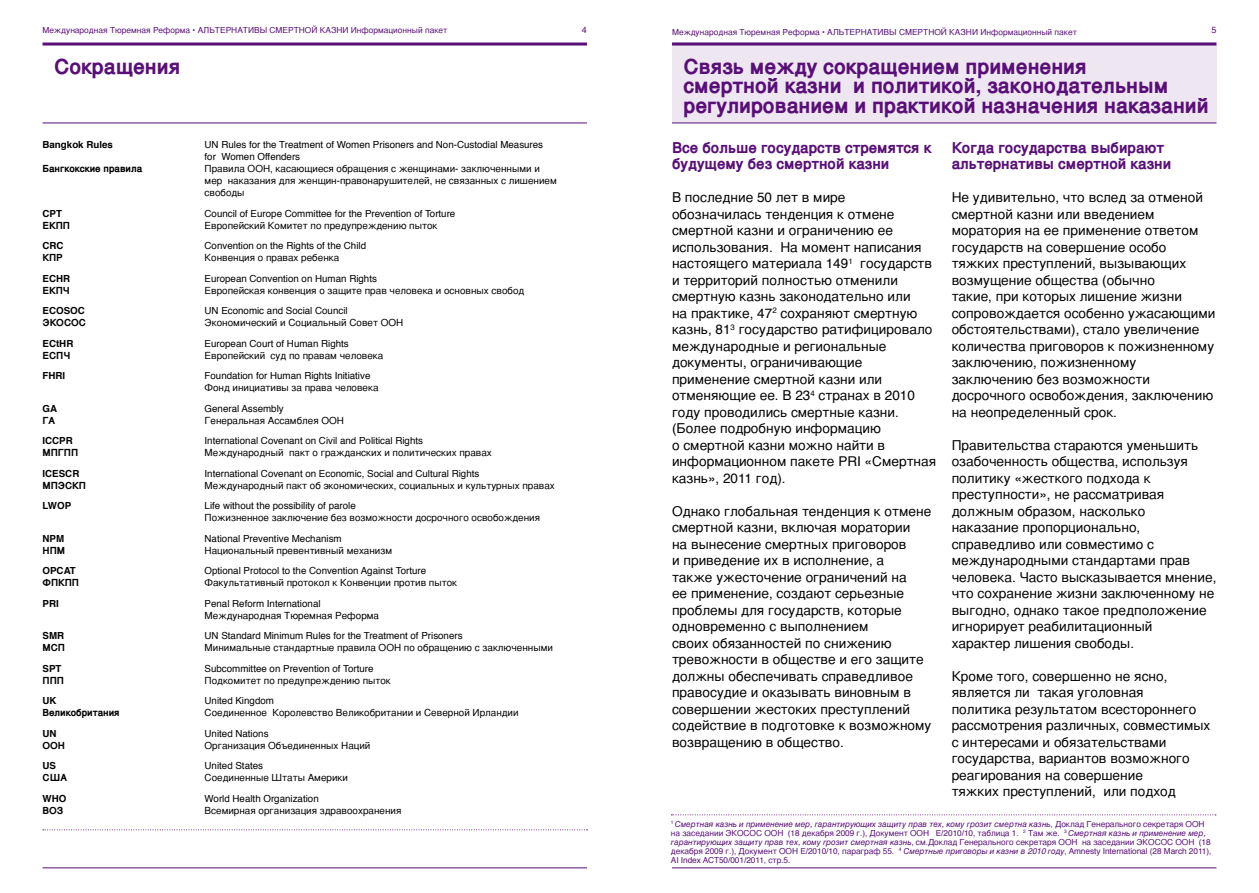
<style>
.page{position:relative;width:1259px;height:893px;background:#fff}
.page>*{position:absolute;margin:0;border:0;box-sizing:border-box;transform-origin:0 0}
.t1{font:700 21px/19.5px "Helvetica";color:#590f78}
.t2{font:700 15px/16.5px "Helvetica";color:#590f78}
.t3{font:13.5px/16.5px "Helvetica";color:#000}
.t4{font:9.75px/12px "Helvetica";color:#000}
.t5{font:700 9.75px "Helvetica";color:#000}
.t6{font:8.25px/9px "Helvetica";letter-spacing:-.005em;color:#590f78}
.s1{font-style:italic}
</style>
<div class="page">
<hr style="left:43px;top:867px;width:544px;height:1px;background:#590f78">
<hr style="left:43px;top:43px;width:544px;height:3px;background:#590f78">
<hr style="left:43px;top:123px;width:544px;height:1px;background:#590f78">
<hr style="left:672px;top:867px;width:544px;height:1px;background:#590f78">
<svg style="left:671px;top:814px;width:545px;height:1px"></svg>
<div style="left:672px;top:43px;width:544px;height:80px;background:#eee7f1"></div>
<hr style="left:672px;top:43px;width:544px;height:3px;background:#590f78">
<hr style="left:672px;top:123px;width:544px;height:1px;background:#590f78">
<svg style="left:43px;top:829px;width:544px;height:1px"></svg>
<p class="t6" style="left:43px;top:26px;width:406px">Международная Тюремная Реформа • АЛЬТЕРНАТИВЫ СМЕРТНОЙ КАЗНИ Информационный пакет</p>
<p class="t6" style="left:672px;top:27px;width:406px">Международная Тюремная Реформа • АЛЬТЕРНАТИВЫ СМЕРТНОЙ КАЗНИ Информационный пакет</p>
<h1 class="t1" style="left:54px;top:55px;width:128px">Сокращения</h1>
<p class="t5" style="left:43px;top:136px;width:72px">Bangkok Rules</p>
<p class="t4" style="left:205px;top:138px;width:340px">UN Rules for the Treatment of Women Prisoners and Non-Custodial Measures for Women Offenders</p>
<p class="t5" style="left:43px;top:160px;width:101px">Бангкокские правила</p>
<p class="t4" style="left:204px;top:162px;width:354px">Правила ООН, касающиеся обращения с женщинами- заключенными и мер наказания для женщин-правонарушителей, не связанных с лишением свободы</p>
<p class="t5" style="left:43px;top:204px;width:21px">CPT</p>
<p class="t4" style="left:205px;top:207px;width:252px">Council of Europe Committee for the Prevention of Torture</p>
<p class="t5" style="left:43px;top:216px;width:29px">ЕКПП</p>
<p class="t4" style="left:205px;top:219px;width:234px">Европейский Комитет по предупреждению пыток</p>
<p class="t5" style="left:43px;top:237px;width:23px">CRC</p>
<p class="t4" style="left:205px;top:239px;width:163px">Convention on the Rights of the Child</p>
<p class="t5" style="left:43px;top:249px;width:22px">КПР</p>
<p class="t4" style="left:205px;top:251px;width:136px">Конвенция о правах ребенка</p>
<p class="t5" style="left:43px;top:269px;width:29px">ECHR</p>
<p class="t4" style="left:205px;top:272px;width:174px">European Convention on Human Rights</p>
<p class="t5" style="left:43px;top:281px;width:29px">ЕКПЧ</p>
<p class="t4" style="left:205px;top:284px;width:321px">Европейская конвенция о защите прав человека и основных свобод</p>
<p class="t5" style="left:43px;top:302px;width:44px">ECOSOC</p>
<p class="t4" style="left:205px;top:304px;width:145px">UN Economic and Social Council</p>
<p class="t5" style="left:43px;top:314px;width:45px">ЭКОСОС</p>
<p class="t4" style="left:205px;top:316px;width:200px">Экономический и Социальный Совет ООН</p>
<p class="t5" style="left:43px;top:334px;width:32px">ECtHR</p>
<p class="t4" style="left:205px;top:337px;width:146px">European Court of Human Rights</p>
<p class="t5" style="left:43px;top:346px;width:29px">ЕСПЧ</p>
<p class="t4" style="left:205px;top:349px;width:180px">Европейский суд по правам человека</p>
<p class="t5" style="left:43px;top:367px;width:24px">FHRI</p>
<p class="t4" style="left:205px;top:369px;width:176px">Foundation for Human Rights Initiative<br>Фонд инициативы за права человека</p>
<p class="t5" style="left:43px;top:399px;width:16px">GA</p>
<p class="t4" style="left:205px;top:402px;width:81px">General Assembly</p>
<p class="t5" style="left:43px;top:411px;width:14px">ГА</p>
<p class="t4" style="left:205px;top:414px;width:141px">Генеральная Ассамблея ООН</p>
<p class="t5" style="left:43px;top:432px;width:32px">ICCPR</p>
<p class="t4" style="left:205px;top:434px;width:220px">International Covenant on Civil and Political Rights</p>
<p class="t5" style="left:43px;top:444px;width:37px">МПГПП</p>
<p class="t4" style="left:205px;top:446px;width:289px">Международный пакт о гражданских и политических правах</p>
<p class="t5" style="left:43px;top:464px;width:38px">ICESCR</p>
<p class="t4" style="left:205px;top:467px;width:276px">International Covenant on Economic, Social and Cultural Rights</p>
<p class="t5" style="left:43px;top:476px;width:45px">МПЭСКП</p>
<p class="t4" style="left:205px;top:479px;width:352px">Международный пакт об экономических, социальных и культурных правах</p>
<p class="t5" style="left:43px;top:497px;width:30px">LWOP</p>
<p class="t4" style="left:205px;top:499px;width:337px">Life without the possibility of parole<br>Пожизненное заключение без возможности досрочного освобождения</p>
<p class="t5" style="left:43px;top:529px;width:23px">NPM</p>
<p class="t4" style="left:205px;top:532px;width:139px">National Preventive Mechanism</p>
<p class="t5" style="left:43px;top:541px;width:24px">НПМ</p>
<p class="t4" style="left:205px;top:544px;width:189px">Национальный превентивный механизм</p>
<p class="t5" style="left:43px;top:562px;width:35px">OPCAT</p>
<p class="t4" style="left:205px;top:564px;width:223px">Optional Protocol to the Convention Against Torture</p>
<p class="t5" style="left:43px;top:574px;width:38px">ФПКПП</p>
<p class="t4" style="left:205px;top:576px;width:254px">Факультативный протокол к Конвенции против пыток</p>
<p class="t5" style="left:43px;top:594px;width:18px">PRI</p>
<p class="t4" style="left:205px;top:597px;width:176px">Penal Reform International<br>Международная Тюремная Реформа</p>
<p class="t5" style="left:43px;top:627px;width:23px">SMR</p>
<p class="t4" style="left:205px;top:629px;width:259px">UN Standard Minimum Rules for the Treatment of Prisoners</p>
<p class="t5" style="left:43px;top:639px;width:24px">МСП</p>
<p class="t4" style="left:205px;top:641px;width:350px">Минимальные стандартные правила ООН по обращению с заключенными</p>
<p class="t5" style="left:43px;top:659px;width:20px">SPT</p>
<p class="t4" style="left:205px;top:662px;width:170px">Subcommittee on Prevention of Torture</p>
<p class="t5" style="left:43px;top:671px;width:23px">ППП</p>
<p class="t4" style="left:205px;top:674px;width:188px">Подкомитет по предупреждению пыток</p>
<p class="t5" style="left:43px;top:692px;width:16px">UK</p>
<p class="t4" style="left:205px;top:694px;width:71px">United Kingdom</p>
<p class="t5" style="left:43px;top:704px;width:79px">Великобритания</p>
<p class="t4" style="left:205px;top:706px;width:315px">Соединенное Королевство Великобритании и Северной Ирландии</p>
<p class="t5" style="left:43px;top:724px;width:16px">UN</p>
<p class="t4" style="left:205px;top:727px;width:65px">United Nations</p>
<p class="t5" style="left:43px;top:736px;width:24px">ООН</p>
<p class="t4" style="left:205px;top:739px;width:167px">Организация Объединенных Наций</p>
<p class="t5" style="left:43px;top:757px;width:15px">US</p>
<p class="t4" style="left:205px;top:759px;width:60px">United States</p>
<p class="t5" style="left:43px;top:769px;width:26px">США</p>
<p class="t4" style="left:205px;top:771px;width:145px">Соединенные Штаты Америки</p>
<p class="t5" style="left:43px;top:789px;width:25px">WHO</p>
<p class="t4" style="left:205px;top:792px;width:116px">World Health Organization</p>
<p class="t5" style="left:43px;top:801px;width:22px">ВОЗ</p>
<p class="t4" style="left:205px;top:804px;width:198px">Всемирная организация здравоохранения</p>
<h1 class="t1" style="left:683px;top:55px;width:526px">Связь между сокращением применения<br>смертной казни и политикой, законодательным регулированием и практикой назначения наказаний</h1>
<p class="t2" style="left:951px;top:138px;width:221px">Когда государства выбирают альтернативы смертной казни</p>
<p class="t3" style="left:951px;top:189px;width:265px">Не удивительно, что вслед за отменой смертной казни или введением моратория на ее применение ответом государств на совершение особо тяжких преступлений, вызывающих возмущение общества (обычно<br>такие, при которых лишение жизни сопровождается особенно ужасающими обстоятельствами), стало увеличение количества приговоров к пожизненному заключению, пожизненному заключению без возможности досрочного освобождения, заключению на неопределенный срок.</p>
<p class="t3" style="left:951px;top:436px;width:266px">Правительства стараются уменьшить озабоченность общества, используя политику «жесткого подхода к преступности», не рассматривая должным образом, насколько<br>наказание пропорционально, справедливо или совместимо с международными стандартами прав человека. Часто высказывается мнение, что сохранение жизни заключенному не выгодно, однако такое предположение игнорирует реабилитационный<br>характер лишения свободы.</p>
<p class="t3" style="left:951px;top:667px;width:260px">Кроме того, совершенно не ясно, является ли такая уголовная<br>политика результатом всестороннего рассмотрения различных, совместимых с интересами и обязательствами государства, вариантов возможного реагирования на совершение<br>тяжких преступлений, или подход</p>
<p class="t6" style="left:671px;top:819px;width:542px"><sup>1</sup> <span class="s1">Смертная казнь и применение мер, гарантирующих защиту прав тех, кому грозит смертна казнь</span>, Доклад Генерального секретаря ООН на заседании ЭКОСОС ООН (18 декабря 2009 г.), Документ ООН E/2010/10, таблица 1. <sup>2</sup> Там же. <sup>3</sup> <span class="s1">Смертная казнь и применение мер, гарантирующих защиту прав тех, кому грозит смертная казнь</span>, см.Доклад Генерального секретаря ООН на заседании ЭКОСОС ООН (18 декабря 2009 г.), Документ ООН E/2010/10, параграф 55. <sup>4</sup> <span class="s1">Смертные приговоры и казни в 2010 году</span>, Amnesty International (28 March 2011), AI Index ACT50/001/2011, стр.5.</p>
<p class="t2" style="left:672px;top:138px;width:261px">Все больше государств стремятся к будущему без смертной казни</p>
<p class="t3" style="left:672px;top:189px;width:266px">В последние 50 лет в мире обозначилась тенденция к отмене смертной казни и ограничению ее использования. На момент написания настоящего материала 149<sup>1</sup> государств и территорий полностью отменили смертную казнь законодательно или<br>на практике, 47<sup>2</sup> сохраняют смертную казнь, 81<sup>3</sup> государство ратифицировало международные и региональные документы, ограничивающие применение смертной казни или отменяющие ее. В 23<sup>4</sup> странах в 2010 году проводились смертные казни. (Более подробную информацию<br>о смертной казни можно найти в информационном пакете PRI «Смертная казнь», 2011 год).</p>
<p class="t3" style="left:672px;top:502px;width:261px">Однако глобальная тенденция к отмене смертной казни, включая моратории<br>на вынесение смертных приговоров<br>и приведение их в исполнение, а<br>также ужесточение ограничений на<br>ее применение, создают серьезные проблемы для государств, которые одновременно с выполнением<br>своих обязанностей по снижению тревожности в обществе и его защите должны обеспечивать справедливое правосудие и оказывать виновным в совершении жестоких преступлений содействие в подготовке к возможному возвращению в общество.</p>
</div>
